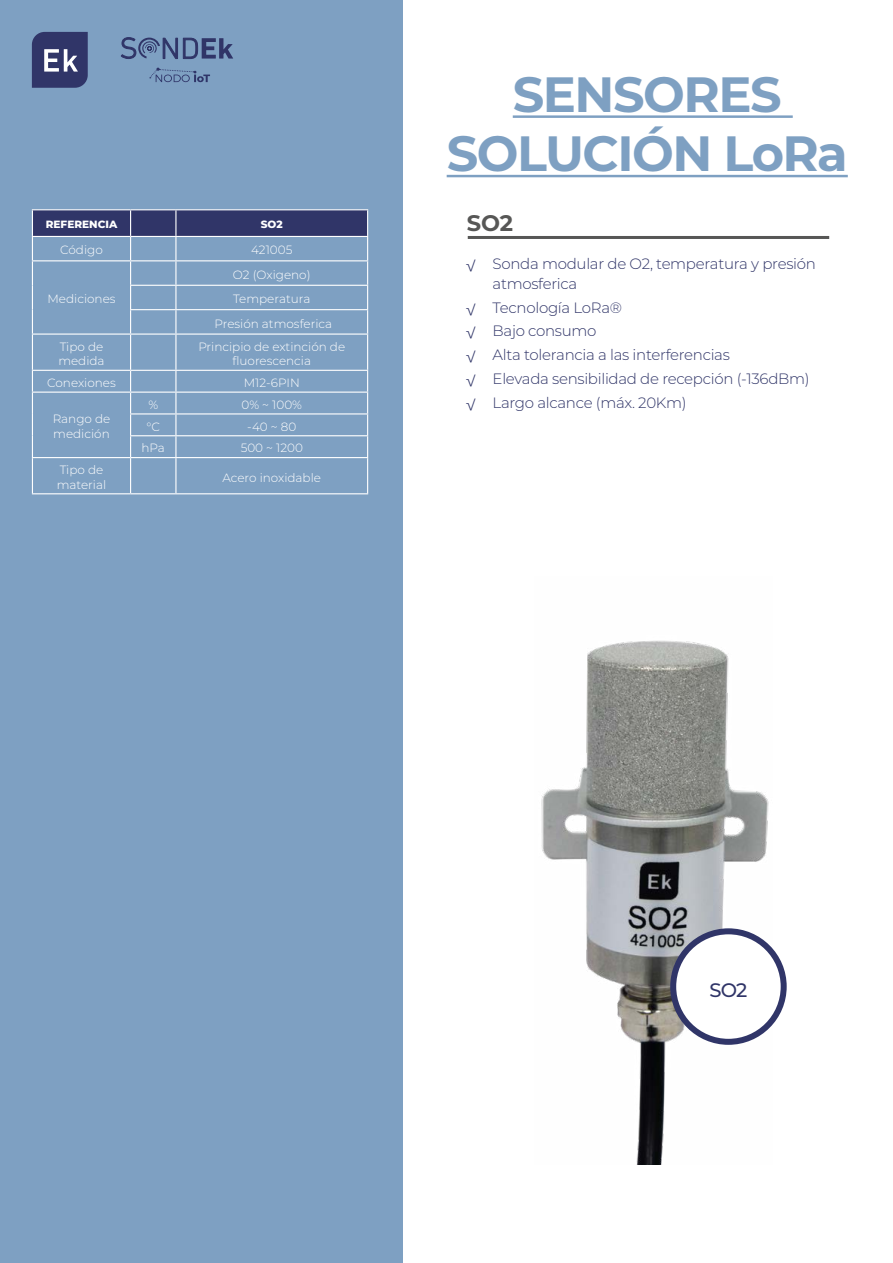
<style>
.page{position:relative;width:893px;height:1263px;background:#fff}
.page>*{position:absolute;margin:0;border:0;box-sizing:border-box;transform-origin:0 0}
.t1{font:700 49.5px/59.4px "Montserrat";letter-spacing:-.03em;color:#7ea0c2;text-align:center}
.t2{font:700 22.5px "Montserrat";color:#575756}
.t3{font:500 19.5px "Montserrat";color:#303568}
.t4{font:300 15px/23.7px "Montserrat";letter-spacing:-.02em;color:#303568}
.t5{font:300 12px/14.4px "Montserrat";color:#fff}
.t6{font:800 10.5px "Montserrat";color:#fff}
.s1{font-weight:400;font-size:12.75px}
</style>
<div class="page">
<div style="left:0;top:0;width:402px;height:1263px;background:#7ea0c2"></div>
<hr style="left:468px;top:236px;width:361px;height:3px;background:#575756">
<svg style="left:32px;top:32px;width:56px;height:56px;background:#494e7b"></svg>
<svg style="left:121px;top:37px;width:112px;height:22px"></svg>
<svg style="left:149px;top:68px;width:61px;height:14px"></svg>
<img style="left:541px;top:640px;width:231px;height:524px">
<hr style="left:513px;top:115px;width:280px;height:3px;background:#7ea0c2">
<hr style="left:447px;top:175px;width:401px;height:2px;background:#7ea0c2">
<div style="left:673px;top:931px;width:111px;height:111px;background:#fff;border-radius:50%"></div>
<div style="left:670px;top:928px;width:117px;height:117px;border:6px solid #303568;border-radius:50%"></div>
<hr style="left:32px;top:209px;width:99px;height:1px;background:#fff">
<hr style="left:131px;top:209px;width:45px;height:1px;background:#fff">
<hr style="left:176px;top:209px;width:192px;height:1px;background:#fff">
<svg style="left:32px;top:210px;width:336px;height:123px"></svg>
<hr style="left:32px;top:333px;width:99px;height:2px;background:#fff">
<hr style="left:32px;top:335px;width:1px;height:35px;background:#fff">
<hr style="left:131px;top:333px;width:45px;height:2px;background:#fff">
<hr style="left:130px;top:335px;width:1px;height:35px;background:#fff">
<hr style="left:176px;top:333px;width:192px;height:2px;background:#fff">
<hr style="left:175px;top:335px;width:1px;height:35px;background:#fff">
<hr style="left:367px;top:335px;width:1px;height:35px;background:#fff">
<hr style="left:32px;top:370px;width:99px;height:1px;background:#fff">
<hr style="left:131px;top:370px;width:45px;height:1px;background:#fff">
<hr style="left:176px;top:370px;width:192px;height:1px;background:#fff">
<hr style="left:32px;top:392px;width:99px;height:1px;background:#fff">
<svg style="left:32px;top:371px;width:1px;height:86px"></svg>
<hr style="left:131px;top:392px;width:45px;height:1px;background:#fff">
<hr style="left:176px;top:392px;width:192px;height:1px;background:#fff">
<hr style="left:130px;top:413px;width:46px;height:1px;background:#fff">
<hr style="left:176px;top:413px;width:192px;height:1px;background:#fff">
<hr style="left:130px;top:435px;width:46px;height:1px;background:#fff">
<svg style="left:130px;top:371px;width:1px;height:86px"></svg>
<hr style="left:176px;top:435px;width:192px;height:1px;background:#fff">
<svg style="left:175px;top:371px;width:1px;height:86px"></svg>
<svg style="left:367px;top:371px;width:1px;height:86px"></svg>
<hr style="left:32px;top:457px;width:99px;height:1px;background:#fff">
<hr style="left:32px;top:458px;width:1px;height:35px;background:#fff">
<hr style="left:131px;top:457px;width:45px;height:1px;background:#fff">
<hr style="left:130px;top:458px;width:1px;height:35px;background:#fff">
<hr style="left:176px;top:457px;width:192px;height:1px;background:#fff">
<hr style="left:175px;top:458px;width:1px;height:35px;background:#fff">
<hr style="left:367px;top:458px;width:1px;height:35px;background:#fff">
<hr style="left:32px;top:493px;width:99px;height:1px;background:#fff">
<hr style="left:131px;top:493px;width:45px;height:1px;background:#fff">
<hr style="left:176px;top:493px;width:192px;height:1px;background:#fff">
<p class="t6" style="left:46px;top:217px;width:73px">REFERENCIA</p>
<p class="t6" style="left:261px;top:217px;width:23px">SO2</p>
<p class="t5" style="left:60px;top:243px;width:44px">Código</p>
<p class="t5" style="left:251px;top:243px;width:43px">421005</p>
<p class="t5" style="left:47px;top:291px;width:70px">Mediciones</p>
<p class="t5" style="left:215px;top:262px;width:119px;line-height:24.5px;text-align:center">O2 (Oxigeno)<br>Temperatura<br>Presión atmosferica</p>
<p class="t5" style="left:58px;top:339px;width:48px">Tipo de medida</p>
<p class="t5" style="left:198px;top:339px;width:148px;text-align:center">Principio de extinción de fluorescencia</p>
<p class="t5" style="left:47px;top:375px;width:70px">Conexiones</p>
<p class="t5" style="left:244px;top:375px;width:58px">M12-6PIN</p>
<p class="t5" style="left:53px;top:412px;width:59px">Rango de medición</p>
<p class="t5" style="left:148px;top:397px;width:11px">%</p>
<p class="t5" style="left:241px;top:397px;width:62px">0% ~ 100%</p>
<p class="t5" style="left:146px;top:419px;width:15px">°C</p>
<p class="t5" style="left:247px;top:419px;width:50px">-40 ~ 80</p>
<p class="t5" style="left:142px;top:441px;width:25px">hPa</p>
<p class="t5" style="left:241px;top:441px;width:64px">500 ~ 1200</p>
<p class="t5" style="left:57px;top:462px;width:51px">Tipo de material</p>
<p class="t5" style="left:223px;top:470px;width:100px">Acero inoxidable</p>
<h1 class="t1" style="left:447px;top:62px;width:403px">SENSORES<br>SOLUCIÓN LoRa</h1>
<h2 class="t2" style="left:467px;top:207px;width:48px">SO2</h2>
<p class="t4" style="left:493px;top:254px;width:325px;line-height:19.5px;text-indent:-27px"><span class="s1">√</span> Sonda modular de O2, temperatura y presión atmosferica</p>
<p class="t4" style="left:466px;top:295px;width:346px"><span class="s1">√</span> Tecnología LoRa®<br><span class="s1">√</span> Bajo consumo<br><span class="s1">√</span> Alta tolerancia a las interferencias<br><span class="s1">√</span> Elevada sensibilidad de recepción (-136dBm) <span class="s1">√</span> Largo alcance (máx. 20Km)</p>
<h3 class="t3" style="left:709px;top:976px;width:39px">SO2</h3>
</div>
